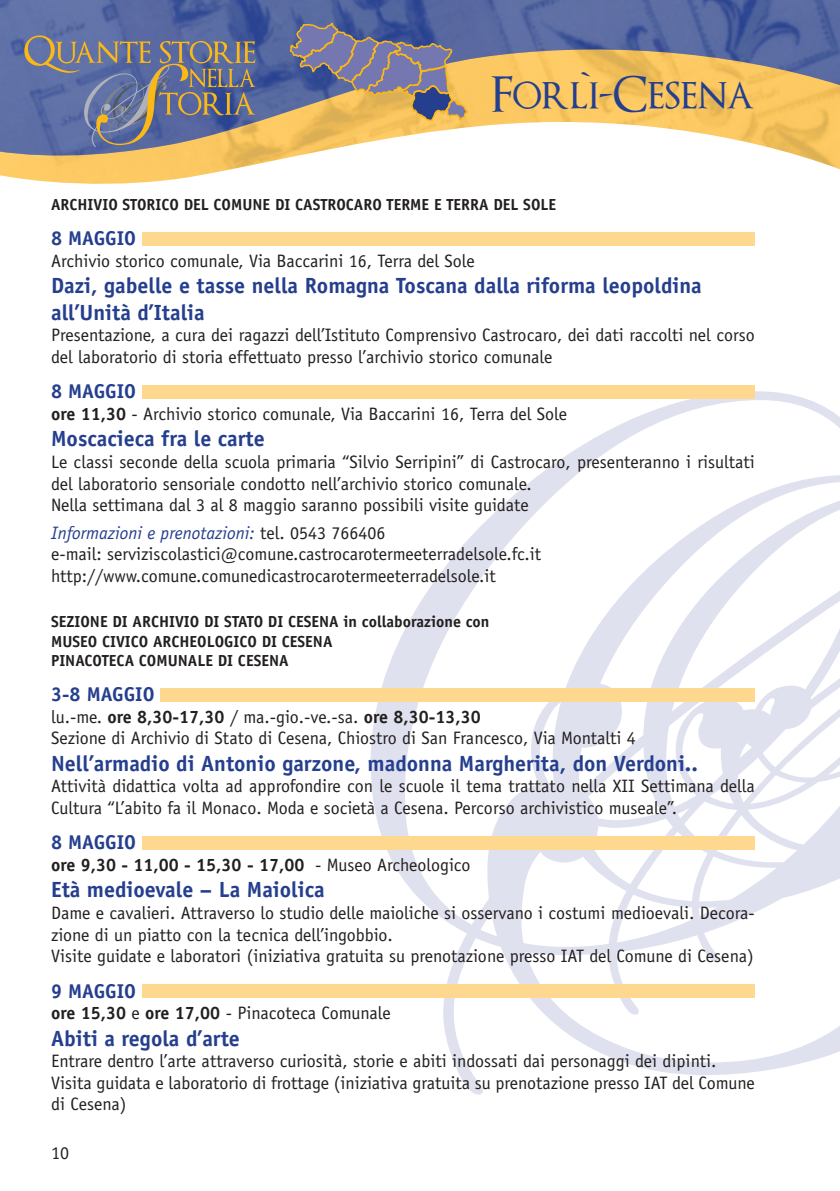
<style>
.page{position:relative;width:840px;height:1191px;background:#fff}
.page>*{position:absolute;margin:0;border:0;box-sizing:border-box;transform-origin:0 0}
.t1{font:48px "Optimus Princeps";letter-spacing:-.01em;color:#253f8e}
.t2{font:700 22px/26.4px "Officina Sans Std";color:#253f8e}
.t3{font:700 20px "Officina Sans Std";color:#253f8e}
.t4{font:18px/21.6px "Officina Sans Std";color:#231f20}
.t5{font:700 18px "Officina Sans Std";color:#231f20}
.t6{font:700 16px/19.2px "Officina Sans Std";color:#231f20}
.s1{font-weight:700}
.s2{font-style:italic;color:#253f8e}
.s3{font-weight:400}
</style>
<div class="page">
<svg style="left:370px;top:398px;width:117px;height:696px"></svg>
<svg style="left:487px;top:385px;width:352px;height:690px"></svg>
<svg style="left:839px;top:417px;width:1px;height:635px"></svg>
<img style="left:0;top:160px;width:839px;height:24px">
<img style="left:0;top:0;width:839px;height:160px">
<svg style="left:24px;top:35px;width:231px;height:112px;background:#73778e"></svg>
<svg style="left:839px;top:0;width:1px;height:170px"></svg>
<div style="left:142px;top:232px;width:612px;height:13px;background:#fed88f"></div>
<div style="left:142px;top:385px;width:612px;height:13px;background:#fed88f"></div>
<div style="left:160px;top:688px;width:594px;height:13px;background:#fed88f"></div>
<div style="left:142px;top:836px;width:612px;height:13px;background:#fed88f"></div>
<div style="left:142px;top:984px;width:612px;height:13px;background:#fed88f"></div>
<svg style="left:289px;top:21px;width:180px;height:101px;background:#8b8286"></svg>
<h1 class="t1" style="left:490px;top:71px;width:266px">Forl`i-Cesena</h1>
<p class="t6" style="left:51px;top:195px;width:506px">ARCHIVIO STORICO DEL COMUNE DI CASTROCARO TERME E TERRA DEL SOLE</p>
<p class="t3" style="left:51px;top:226px;width:29px">8 maggio</p>
<p class="t4" style="left:51px;top:250px;width:425px">Archivio storico comunale, Via Baccarini 16, Terra del Sole</p>
<p class="t2" style="left:51px;top:272px;width:652px">Dazi, gabelle e tasse nella Romagna Toscana dalla riforma leopoldina all’Unità d’Italia</p>
<p class="t4" style="left:51px;top:324px;width:705px">Presentazione, a cura dei ragazzi dell’Istituto Comprensivo Castrocaro, dei dati raccolti nel corso del laboratorio di storia effettuato presso l’archivio storico comunale</p>
<p class="t3" style="left:51px;top:379px;width:29px">8 maggio</p>
<p class="t4" style="left:51px;top:403px;width:517px"><span class="s1">ore 11,30</span> - Archivio storico comunale, Via Baccarini 16, Terra del Sole</p>
<p class="t2" style="left:51px;top:425px;width:215px">Moscacieca fra le carte</p>
<p class="t4" style="left:51px;top:451px;width:704px">Le classi seconde della scuola primaria “Silvio Serripini” di Castrocaro, presenteranno i risultati del laboratorio sensoriale condotto nell’archivio storico comunale.<br>Nella settimana dal 3 al 8 maggio saranno possibili visite guidate</p>
<p class="t4" style="left:51px;top:521px;width:491px"><span class="s2">Informazioni e prenotazioni:</span> tel. 0543 766406<br>e-mail: serviziscolastici@comune.castrocarotermeeterradelsole.fc.it http://www.comune.comunedicastrocarotermeeterradelsole.it</p>
<p class="t6" style="left:51px;top:612px;width:439px">SEZIONE DI ARCHIVIO DI STATO DI CESENA in collaborazione con<br>MUSEO CIVICO ARCHEOLOGICO DI CESENA<br>PINACOTECA COMUNALE DI CESENA</p>
<p class="t3" style="left:51px;top:682px;width:48px">3-8 maggio</p>
<p class="t4" style="left:51px;top:706px;width:586px">lu.-me. <span class="s1">ore 8,30-17,30</span> / ma.-gio.-ve.-sa. <span class="s1">ore 8,30-13,30<br></span>Sezione di Archivio di Stato di Cesena, Chiostro di San Francesco, Via Montalti 4</p>
<p class="t2" style="left:51px;top:750px;width:648px">Nell’armadio di Antonio garzone, madonna Margherita, don Verdoni..</p>
<p class="t4" style="left:51px;top:775px;width:704px">Attività didattica volta ad approfondire con le scuole il tema trattato nella XII Settimana della<br>Cultura “L’abito fa il Monaco. Moda e società a Cesena. Percorso archivistico museale”.</p>
<p class="t3" style="left:51px;top:830px;width:29px">8 maggio</p>
<p class="t5" style="left:51px;top:853px;width:421px">ore 9,30 - 11,00 - 15,30 - 17,00 <span class="s3">- Museo Archeologico</span></p>
<p class="t2" style="left:51px;top:876px;width:275px">Età medioevale – La Maiolica</p>
<p class="t4" style="left:51px;top:902px;width:704px">Dame e cavalieri. Attraverso lo studio delle maioliche si osservano i costumi medioevali. Decora&shy;zione di un piatto con la tecnica dell’ingobbio.<br>Visite guidate e laboratori (iniziativa gratuita su prenotazione presso IAT del Comune di Cesena)</p>
<p class="t3" style="left:51px;top:978px;width:29px">9 maggio</p>
<p class="t4" style="left:51px;top:1002px;width:341px"><span class="s1">ore 15,30</span> e <span class="s1">ore 17,00</span> - Pinacoteca Comunale</p>
<p class="t2" style="left:51px;top:1024px;width:190px">Abiti a regola d’arte</p>
<p class="t4" style="left:51px;top:1050px;width:704px">Entrare dentro l’arte attraverso curiosità, storie e abiti indossati dai personaggi dei dipinti.<br>Visita guidata e laboratorio di frottage (iniziativa gratuita su prenotazione presso IAT del Comune di Cesena)</p>
<p class="t4" style="left:51px;top:1141px;width:20px">10</p>
</div>
